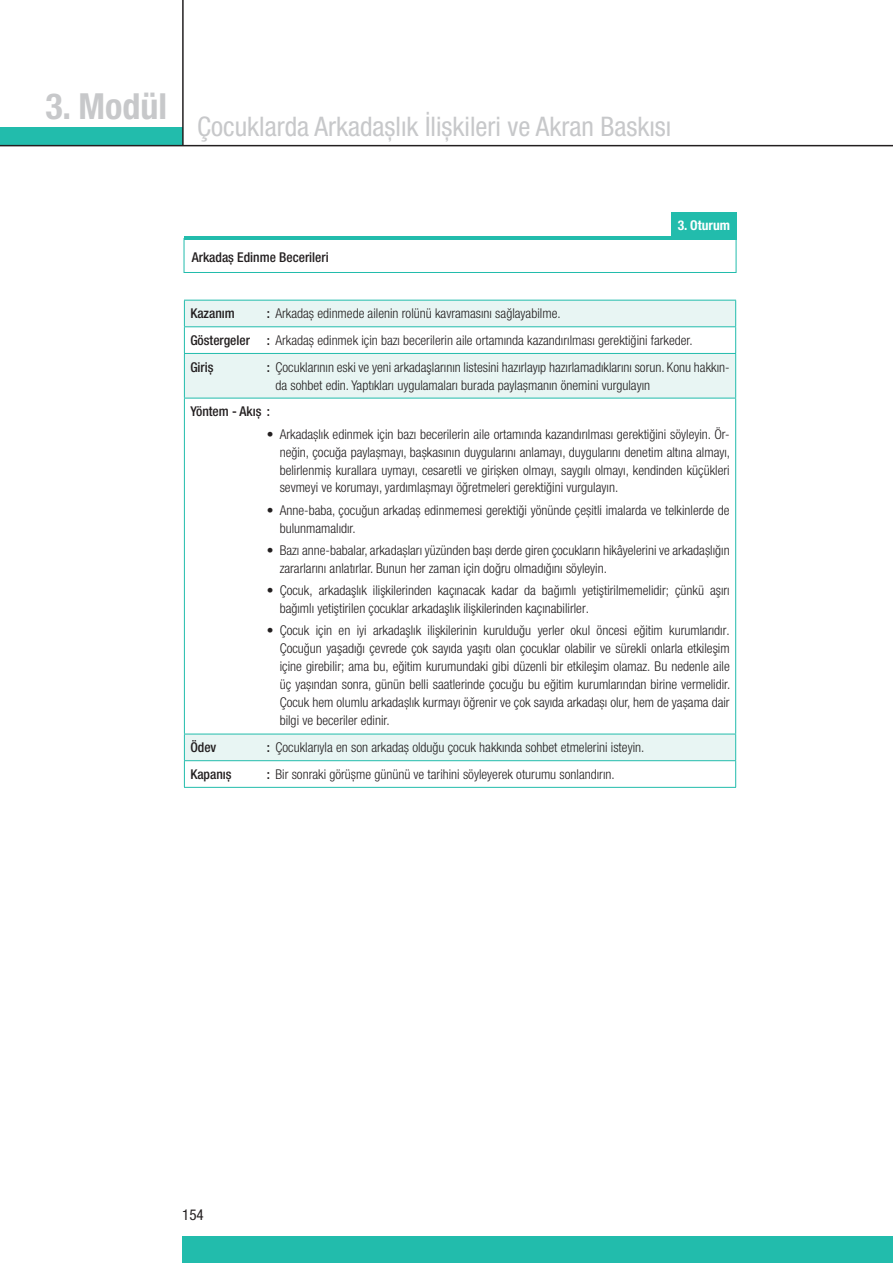
<style>
.page{position:relative;width:893px;height:1263px;background:#fff}
.page>*{position:absolute;margin:0;border:0;box-sizing:border-box;transform-origin:0 0}
.t1{font:700 condensed 36px "Helvetica Neue LT Pro";color:#c7c8ca}
.t2{font:condensed 27px "Helvetica Neue LT Pro";color:#c7c8ca}
.t3{font:condensed 15px "Helvetica Neue LT Pro";color:#231f20}
.t4{font:300 condensed 13.5px/18px "Helvetica Neue LT Pro";color:#231f20}
.t5{font:500 condensed 13.5px "Helvetica Neue LT Pro";color:#231f20}
.t6{font:700 condensed 13.5px "Helvetica Neue LT Pro";color:#fff}
.s1{font-weight:500}
</style>
<div class="page">
<div style="left:0;top:127px;width:183px;height:19px;background:#22bcac"></div>
<hr style="left:0;top:145px;width:893px;height:1px;background:#231f20">
<hr style="left:182px;top:0;width:2px;height:146px;background:#231f20">
<div style="left:182px;top:1236px;width:711px;height:27px;background:#22bcac"></div>
<div style="left:184px;top:238px;width:552px;height:35px;border:1px solid #22bcac"></div>
<div style="left:671px;top:213px;width:65px;height:25px;background:#22bcac"></div>
<hr style="left:184px;top:236px;width:552px;height:4px;background:#22bcac">
<div style="left:185px;top:301px;width:550px;height:25px;background:#e8f5f3"></div>
<svg style="left:185px;top:327px;width:550px;height:460px"></svg>
<hr style="left:184px;top:300px;width:552px;height:1px;background:#22bcac">
<hr style="left:184px;top:326px;width:552px;height:1px;background:#22bcac">
<svg style="left:184px;top:300px;width:1px;height:53px"></svg>
<svg style="left:735px;top:300px;width:1px;height:53px"></svg>
<hr style="left:184px;top:353px;width:552px;height:1px;background:#22bcac">
<hr style="left:184px;top:354px;width:1px;height:44px;background:#22bcac">
<hr style="left:735px;top:354px;width:1px;height:44px;background:#22bcac">
<hr style="left:184px;top:398px;width:552px;height:1px;background:#22bcac">
<hr style="left:184px;top:398px;width:1px;height:336px;background:#22bcac">
<hr style="left:735px;top:398px;width:1px;height:336px;background:#22bcac">
<hr style="left:184px;top:734px;width:552px;height:1px;background:#22bcac">
<hr style="left:184px;top:760px;width:552px;height:1px;background:#22bcac">
<svg style="left:184px;top:734px;width:1px;height:53px"></svg>
<svg style="left:735px;top:734px;width:1px;height:53px"></svg>
<hr style="left:184px;top:787px;width:552px;height:1px;background:#22bcac">
<h1 class="t1" style="left:45px;top:85px;width:123px">3. Modül</h1>
<h2 class="t2" style="left:197px;top:111px;width:476px">Çocuklarda Arkadaşlık İlişkileri ve Akran Baskısı</h2>
<p class="t5" style="left:192px;top:249px;width:138px">Arkadaş Edinme Becerileri</p>
<p class="t6" style="left:678px;top:217px;width:54px">3. Oturum</p>
<p class="t4" style="left:190px;top:300px;width:504px;line-height:26.7px;text-indent:77px"><span class="s1">:</span> Arkadaş edinmede ailenin rolünü kavramasını sağlayabilme.<br><span class="s1">Göstergeler :</span> Arkadaş edinmek için bazı becerilerin aile ortamında kazandırılması gerektiğini farkeder.<br><span class="s1">Giriş</span></p>
<p class="t5" style="left:190px;top:305px;width:46px">Kazanım</p>
<p class="t4" style="left:275px;top:358px;width:456px;text-indent:-9px"><span class="s1">:</span> Çocuklarının eski ve yeni arkadaşlarının listesini hazırlayıp hazırlamadıklarını sorun. Konu hakkın&shy;da sohbet edin. Yaptıkları uygulamaları burada paylaşmanın önemini vurgulayın</p>
<p class="t5" style="left:190px;top:403px;width:81px">Yöntem - Akış :</p>
<p class="t4" style="left:280px;top:425px;width:452px;text-align:justify;text-indent:-13px">• Arkadaşlık edinmek için bazı becerilerin aile ortamında kazandırılması gerektiğini söyleyin. Ör&shy;neğin, çocuğa paylaşmayı, başkasının duygularını anlamayı, duygularını denetim altına almayı, belirlenmiş kurallara uymayı, cesaretli ve girişken olmayı, saygılı olmayı, kendinden küçükleri sevmeyi ve korumayı, yardımlaşmayı öğretmeleri gerektiğini vurgulayın.</p>
<p class="t4" style="left:280px;top:501px;width:451px;text-indent:-13px">• Anne-baba, çocuğun arkadaş edinmemesi gerektiği yönünde çeşitli imalarda ve telkinlerde de bulunmamalıdır.</p>
<p class="t4" style="left:280px;top:541px;width:451px;text-indent:-13px">• Bazı anne-babalar, arkadaşları yüzünden başı derde giren çocukların hikâyelerini ve arkadaşlığın zararlarını anlatırlar. Bunun her zaman için doğru olmadığını söyleyin.</p>
<p class="t4" style="left:280px;top:581px;width:451px;text-indent:-13px">• Çocuk, arkadaşlık ilişkilerinden kaçınacak kadar da bağımlı yetiştirilmemelidir; çünkü aşırı bağımlı yetiştirilen çocuklar arkadaşlık ilişkilerinden kaçınabilirler.</p>
<p class="t4" style="left:280px;top:622px;width:452px;text-align:justify;text-indent:-13px">• Çocuk için en iyi arkadaşlık ilişkilerinin kurulduğu yerler okul öncesi eğitim kurumlarıdır.<br>Çocuğun yaşadığı çevrede çok sayıda yaşıtı olan çocuklar olabilir ve sürekli onlarla etkileşim içine girebilir; ama bu, eğitim kurumundaki gibi düzenli bir etkileşim olamaz. Bu nedenle aile üç yaşından sonra, günün belli saatlerinde çocuğu bu eğitim kurumlarından birine vermelidir.<br>Çocuk hem olumlu arkadaşlık kurmayı öğrenir ve çok sayıda arkadaşı olur, hem de yaşama dair bilgi ve beceriler edinir.</p>
<p class="t5" style="left:190px;top:739px;width:28px">Ödev</p>
<p class="t4" style="left:267px;top:738px;width:379px"><span class="s1">:</span> Çocuklarıyla en son arkadaş olduğu çocuk hakkında sohbet etmelerini isteyin.</p>
<p class="t5" style="left:190px;top:766px;width:43px">Kapanış</p>
<p class="t4" style="left:267px;top:765px;width:349px"><span class="s1">:</span> Bir sonraki görüşme gününü ve tarihini söyleyerek oturumu sonlandırın.</p>
<p class="t3" style="left:182px;top:1206px;width:23px">154</p>
</div>
